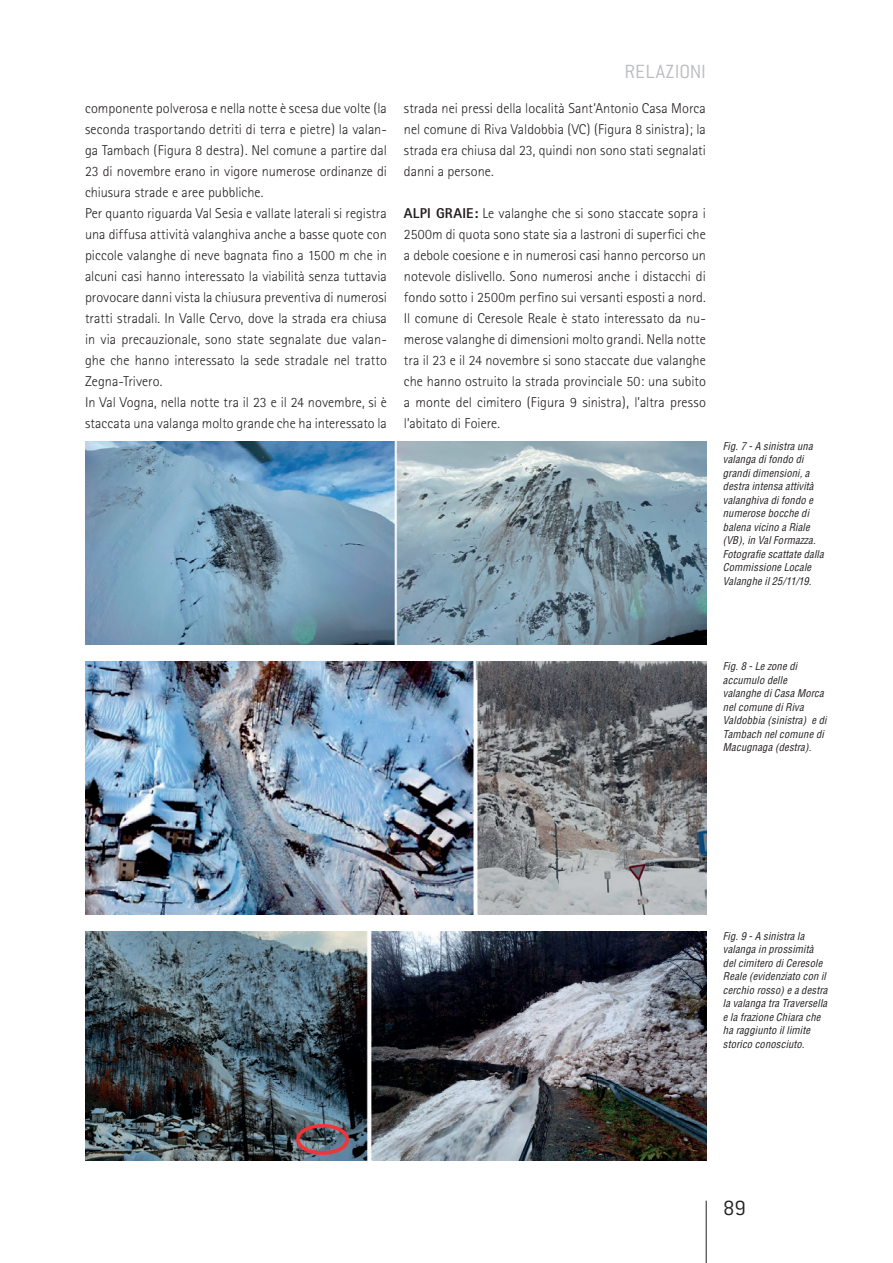
<style>
.page{position:relative;width:893px;height:1263px;background:#fff}
.page>*{position:absolute;margin:0;border:0;box-sizing:border-box;transform-origin:0 0}
.t1{font:300 22.5px "Conduit ITC";color:#231f20}
.t2{font:300 21px "Conduit ITC";letter-spacing:.01em;color:#bcbdc0}
.t3{font:300 14.25px/21px "Rotis Sans Serif";color:#231f20;text-align:justify}
.t4{font:italic condensed 10.5px/13.5px "Helvetica";letter-spacing:.015em;color:#231f20}
.s1{font-weight:800}
</style>
<div class="page">
<img style="left:85px;top:441px;width:621px;height:204px">
<img style="left:85px;top:662px;width:621px;height:252px">
<img style="left:85px;top:931px;width:621px;height:230px">
<hr style="left:706px;top:1201px;width:1px;height:62px;background:#231f20">
<h2 class="t2" style="left:624px;top:60px;width:83px">RELAZIONI</h2>
<p class="t3" style="left:85px;top:98px;width:303px;text-align:left">componente polverosa e nella notte è scesa due volte (la seconda trasportando detriti di terra e pietre) la valan&shy;ga Tambach (Figura 8 destra). Nel comune a partire dal 23 di novembre erano in vigore numerose ordinanze di chiusura strade e aree pubbliche.<br>Per quanto riguarda Val Sesia e vallate laterali si registra una diffusa attività valanghiva anche a basse quote con piccole valanghe di neve bagnata fino a 1500 m che in alcuni casi hanno interessato la viabilità senza tuttavia provocare danni vista la chiusura preventiva di numerosi tratti stradali. In Valle Cervo, dove la strada era chiusa in via precauzionale, sono state segnalate due valan&shy;ghe che hanno interessato la sede stradale nel tratto Zegna-Trivero.<br>In Val Vogna, nella notte tra il 23 e il 24 novembre, si è staccata una valanga molto grande che ha interessato la</p>
<p class="t3" style="left:404px;top:98px;width:303px">strada nei pressi della località Sant’Antonio Casa Morca nel comune di Riva Valdobbia (VC) (Figura 8 sinistra); la strada era chiusa dal 23, quindi non sono stati segnalati danni a persone.</p>
<p class="t3" style="left:404px;top:203px;width:303px"><span class="s1">ALPI GRAIE:</span> Le valanghe che si sono staccate sopra i 2500m di quota sono state sia a lastroni di superfici che a debole coesione e in numerosi casi hanno percorso un notevole dislivello. Sono numerosi anche i distacchi di fondo sotto i 2500m perfino sui versanti esposti a nord.<br>Il comune di Ceresole Reale è stato interessato da nu&shy;merose valanghe di dimensioni molto grandi. Nella notte tra il 23 e il 24 novembre si sono staccate due valanghe che hanno ostruito la strada provinciale 50: una subito a monte del cimitero (Figura 9 sinistra), l’altra presso l’abitato di Foiere.</p>
<p class="t4" style="left:723px;top:439px;width:102px">Fig. 7 - A sinistra una valanga di fondo di grandi dimensioni, a destra intensa attività valanghiva di fondo e numerose bocche di balena vicino a Riale (VB), in Val Formazza.<br>Fotografie scattate dalla<br>Commissione Locale<br>Valanghe il 25/11/19.</p>
<p class="t4" style="left:723px;top:660px;width:105px">Fig. 8 - Le zone di accumulo delle valanghe di Casa Morca nel comune di Riva<br>Valdobbia (sinistra) e di<br>Tambach nel comune di<br>Macugnaga (destra).</p>
<p class="t4" style="left:723px;top:929px;width:106px">Fig. 9 - A sinistra la valanga in prossimità del cimitero di Ceresole<br>Reale (evidenziato con il cerchio rosso) e a destra la valanga tra Traversella e la frazione Chiara che ha raggiunto il limite storico conosciuto.</p>
<h1 class="t1" style="left:723px;top:1195px;width:24px">89</h1>
</div>
